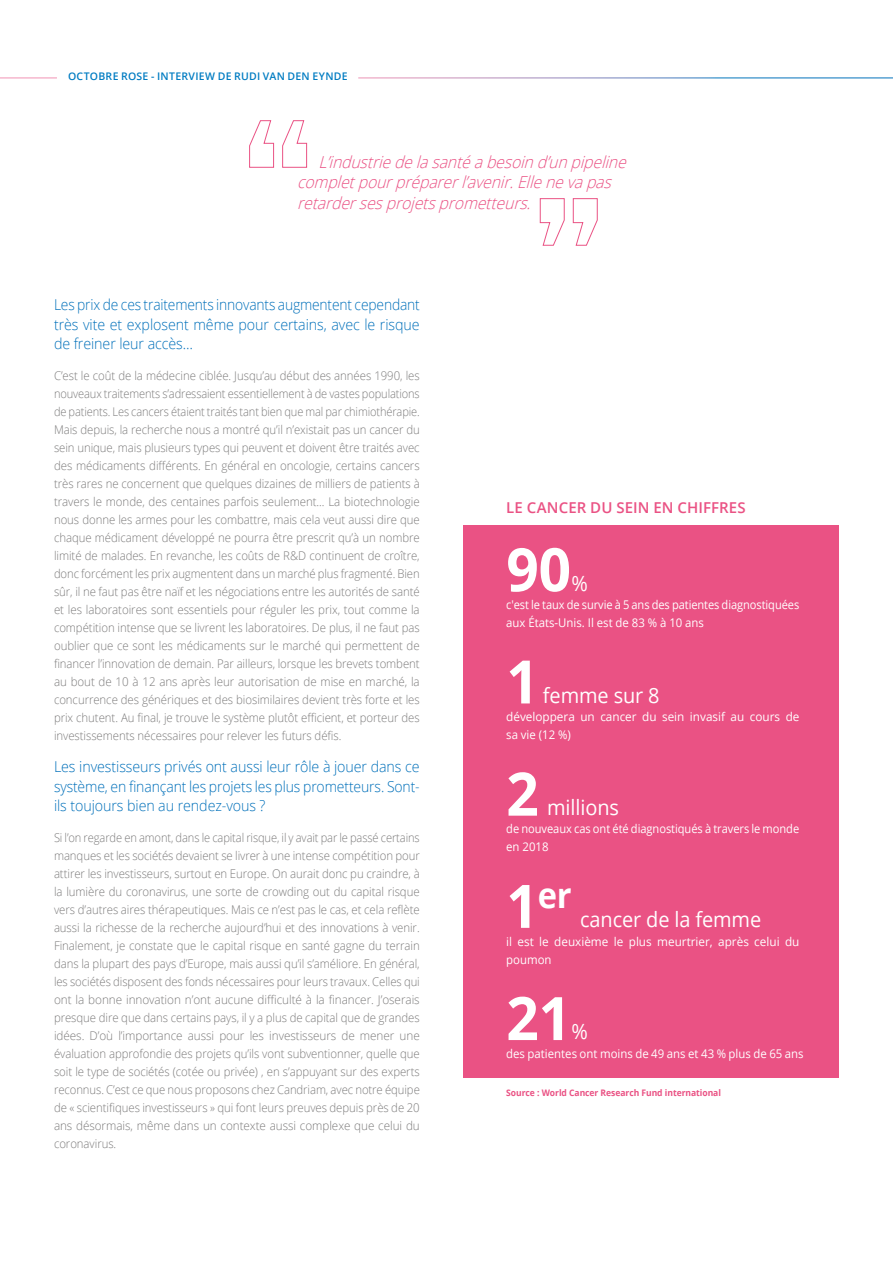
<style>
.page{position:relative;width:893px;height:1263px;background:#fff}
.page>*{position:absolute;margin:0;border:0;box-sizing:border-box;transform-origin:0 0}
.t1{font:700 60px "Open Sans";color:#fff;scale:.95 1}
.t2{font:700 34.95px "Open Sans";color:#fff;scale:.94 1}
.t3{font:21px "Open Sans";letter-spacing:-.005em;color:#fff;scale:.95 1}
.t4{font:italic 300 16.5px/20.2px "Open Sans";color:#ea5284;scale:.95 1}
.t5{font:300 15px/19.5px "Open Sans";letter-spacing:-.005em;color:#0070ba;text-align:justify;scale:.95 1}
.t6{font:300 15px/19.5px "Open Sans";letter-spacing:-.005em;color:#0070ba;text-align:justify;scale:.92 1}
.t7{font:600 15px "Open Sans";letter-spacing:.005em;color:#ea5284}
.t8{font:300 12px/18px "Open Sans";letter-spacing:-.005em;color:#7c7b7b;text-align:justify;scale:.95 1}
.t9{font:300 12px/18px "Open Sans";letter-spacing:-.005em;color:#7c7b7b;text-align:justify;scale:.93 1}
.t10{font:12px/18px "Open Sans";color:#fff}
.t11{font:12px/18px "Open Sans";color:#fff;scale:.92 1}
.t12{font:12px/18px "Open Sans";color:#fff;scale:.93 1}
.t13{font:12px "Open Sans";color:#fff;scale:.95 1}
.t14{font:600 10.5px "Open Sans";letter-spacing:.025em;color:#007cc2}
.t15{font:700 9px "Open Sans";letter-spacing:-.005em;color:#ea5284;scale:.95 1}
.s1{font-size:60px}
</style>
<div class="page">
<div style="left:463px;top:525px;width:376px;height:553px;background:#ea5284"></div>
<svg style="left:249px;top:120px;width:58px;height:48px"></svg>
<svg style="left:540px;top:198px;width:58px;height:48px"></svg>
<p class="t14" style="left:68px;top:69px;width:281px">OCTOBRE ROSE - INTERVIEW DE RUDI VAN DEN EYNDE</p>
<h3 class="t4" style="left:297px;top:152px;width:354px;text-indent:21px">L’industriedelasantéabesoind’unpipeline completpourpréparerl’avenir.Ellenevapas retardersesprojetsprometteurs.</h3>
<p class="t6" style="left:54px;top:295px;width:399px">Les prix de ces traitements innovants augmentent cependant très vite et explosent même pour certains, avec le risque de freiner leur accès…</p>
<p class="t8" style="left:54px;top:366px;width:387px">C’est le coût de la médecine ciblée. Jusqu’au début des années 1990, les nouveaux traitements s’adressaient essentiellement à de vastes populations de patients. Les cancers étaient traités tant bien que mal par chimiothérapie.<br>Mais depuis, la recherche nous a montré qu’il n’existait pas un cancer du sein unique, mais plusieurs types qui peuvent et doivent être traités avec des médicaments différents. En général en oncologie, certains cancers très rares ne concernent que quelques dizaines de milliers de patients à travers le monde, des centaines parfois seulement... La biotechnologie nous donne les armes pour les combattre, mais cela veut aussi dire que chaque médicament développé ne pourra être prescrit qu’à un nombre limité de malades. En revanche, les coûts de R&amp;D continuent de croître, donc forcément les prix augmentent dans un marché plus fragmenté. Bien sûr, il ne faut pas être naïf et les négociations entre les autorités de santé et les laboratoires sont essentiels pour réguler les prix, tout comme la compétition intense que se livrent les laboratoires. De plus, il ne faut pas oublier que ce sont les médicaments sur le marché qui permettent de financer l’innovation de demain. Par ailleurs, lorsque les brevets tombent au bout de 10 à 12 ans après leur autorisation de mise en marché, la concurrence des génériques et des biosimilaires devient très forte et les prix chutent. Au final, je trouve le système plutôt efficient, et porteur des investissements nécessaires pour relever les futurs défis.</p>
<p class="t5" style="left:54px;top:757px;width:386px">Les investisseurs privés ont aussi leur rôle à jouer dans ce système, en finançant les projets les plus prometteurs. Sont&shy;ils toujours bien au rendez-vous ?</p>
<p class="t9" style="left:54px;top:828px;width:395px">Si l’on regarde en amont, dans le capital risque, il y avait par le passé certains manques et les sociétés devaient se livrer à une intense compétition pour attirer les investisseurs, surtout en Europe. On aurait donc pu craindre, à la lumière du coronavirus, une sorte de crowding out du capital risque vers d’autres aires thérapeutiques. Mais ce n’est pas le cas, et cela reflète aussi la richesse de la recherche aujourd’hui et des innovations à venir.<br>Finalement, je constate que le capital risque en santé gagne du terrain dans la plupart des pays d’Europe, mais aussi qu’il s’améliore. En général, les sociétés disposent des fonds nécessaires pour leurs travaux. Celles qui ont la bonne innovation n’ont aucune difficulté à la financer. J’oserais presque dire que dans certains pays, il y a plus de capital que de grandes idées. D’où l’importance aussi pour les investisseurs de mener une évaluation approfondie des projets qu’ils vont subventionner, quelle que soit le type de sociétés (cotée ou privée) , en s’appuyant sur des experts reconnus. C’est ce que nous proposons chez Candriam, avec notre équipe de « scientifiques investisseurs » qui font leurs preuves depuis près de 20 ans désormais, même dans un contexte aussi complexe que celui du coronavirus.</p>
<p class="t7" style="left:506px;top:498px;width:241px">LE CANCER DU SEIN EN CHIFFRES</p>
<h1 class="t1" style="left:506px;top:527px;width:70px">90</h1>
<p class="t11" style="left:506px;top:595px;width:320px">c'est le taux de survie à 5 ans des patientes diagnostiquées aux États-Unis. Il est de 83 % à 10 ans</p>
<h3 class="t3" style="left:572px;top:568px;width:19px">%</h3>
<h1 class="t1" style="left:506px;top:639px;width:36px">1</h1>
<p class="t10" style="left:506px;top:707px;width:295px">développera un cancer du sein invasif au cours de sa vie (12 %)</p>
<h3 class="t3" style="left:543px;top:681px;width:124px">femme sur 8</h3>
<h1 class="t1" style="left:506px;top:751px;width:36px">2</h1>
<p class="t12" style="left:506px;top:820px;width:317px">de nouveaux cas ont été diagnostiqués à travers le monde en 2018</p>
<h3 class="t3" style="left:547px;top:793px;width:77px">millions</h3>
<h2 class="t2" style="left:506px;top:870px;width:71px"><span class="s1">1</span>er</h2>
<p class="t10" style="left:506px;top:932px;width:295px">il est le deuxième le plus meurtrier, après celui du poumon</p>
<h3 class="t3" style="left:580px;top:905px;width:192px">cancer de la femme</h3>
<h1 class="t1" style="left:506px;top:976px;width:70px">21</h1>
<p class="t13" style="left:506px;top:1045px;width:315px">des patientes ont moins de 49 ans et 43 % plus de 65 ans</p>
<h3 class="t3" style="left:572px;top:1017px;width:19px">%</h3>
<p class="t15" style="left:506px;top:1086px;width:228px">Source : World Cancer Research Fund international</p>
</div>
